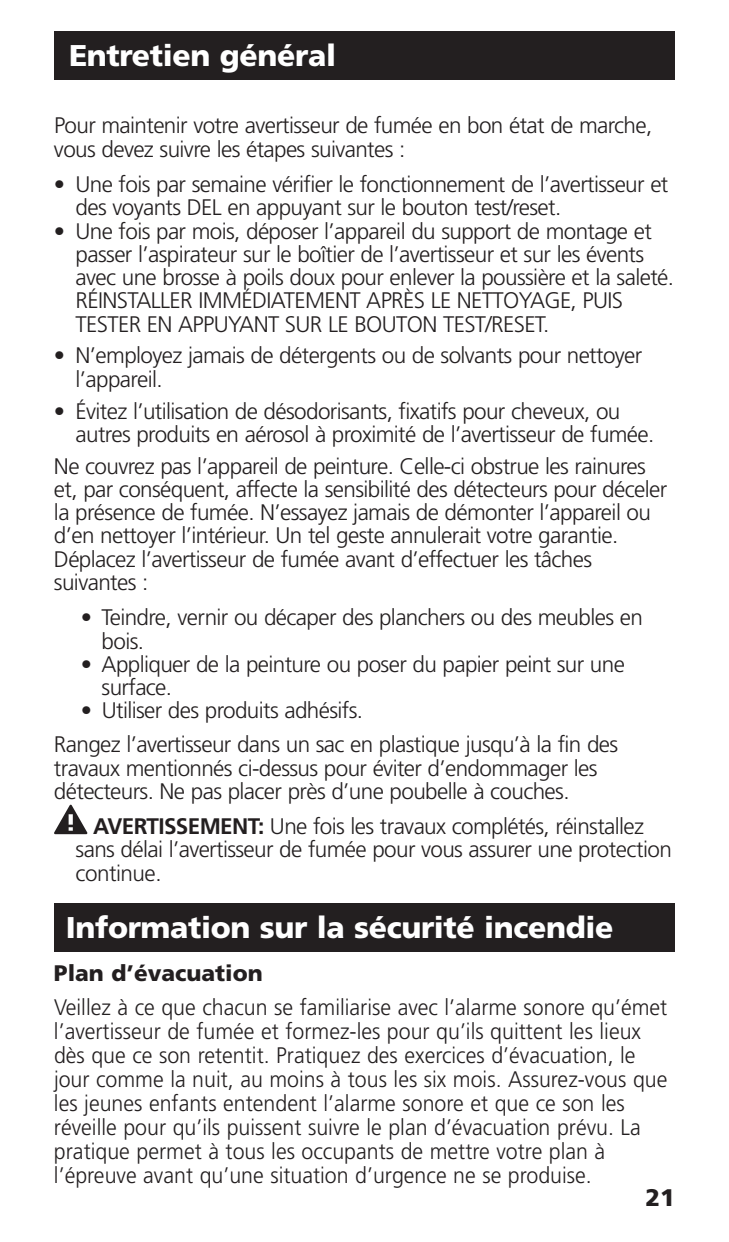
<style>
.page{position:relative;width:729px;height:1242px;background:#fff}
.page>*{position:absolute;margin:0;border:0;box-sizing:border-box;transform-origin:0 0}
.t1{font:900 30px "Frutiger";letter-spacing:-.01em;color:#fff}
.t2{font:900 24px "Frutiger";color:#231f20}
.t3{font:300 22.5px/23.1px "Frutiger";letter-spacing:-.03em;color:#231f20}
.t4{font:300 22.5px/24px "Frutiger";color:#231f20;scale:.95 1}
.t5{font:900 22.5px "Frutiger";color:#231f20}
.s1{font-weight:700}
</style>
<div class="page">
<svg style="left:54px;top:805px;width:33px;height:29px"></svg>
<div style="left:54px;top:31px;width:621px;height:49px;background:#231f20"></div>
<div style="left:54px;top:903px;width:621px;height:49px;background:#231f20"></div>
<h1 class="t1" style="left:69px;top:43px;width:269px">Entretien général</h1>
<p class="t3" style="left:54px;top:116px;width:600px">Pour maintenir votre avertisseur de fumée en bon état de marche, vous devez suivre les étapes suivantes :</p>
<p class="t3" style="left:76px;top:174px;width:594px;text-indent:-22px">• Une fois par semaine vérifier le fonctionnement de l’avertisseur et des voyants DEL en appuyant sur le bouton test/reset.</p>
<p class="t3" style="left:76px;top:221px;width:600px;text-indent:-22px">• Une fois par mois, déposer l’appareil du support de montage et passer l’aspirateur sur le boîtier de l’avertisseur et sur les évents avec une brosse à poils doux pour enlever la poussière et la saleté.<br>RÉINSTALLER IMMÉDIATEMENT APRÈS LE NETTOYAGE, PUIS TESTER EN APPUYANT SUR LE BOUTON TEST/RESET.</p>
<p class="t3" style="left:76px;top:346px;width:568px;text-indent:-22px">• N’employez jamais de détergents ou de solvants pour nettoyer l’appareil.</p>
<p class="t3" style="left:76px;top:401px;width:580px;text-indent:-22px">• Évitez l’utilisation de désodorisants, fixatifs pour cheveux, ou autres produits en aérosol à proximité de l’avertisseur de fumée.</p>
<p class="t3" style="left:54px;top:456px;width:615px">Ne couvrez pas l’appareil de peinture. Celle-ci obstrue les rainures et, par conséquent, affecte la sensibilité des détecteurs pour déceler la présence de fumée. N’essayez jamais de démonter l’appareil ou d’en nettoyer l’intérieur. Un tel geste annulerait votre garantie.<br>Déplacez l’avertisseur de fumée avant d’effectuer les tâches suivantes :</p>
<p class="t3" style="left:102px;top:608px;width:543px;text-indent:-21px">• Teindre, vernir ou décaper des planchers ou des meubles en bois.</p>
<p class="t3" style="left:102px;top:654px;width:525px;text-indent:-21px">• Appliquer de la peinture ou poser du papier peint sur une surface.</p>
<p class="t3" style="left:54px;top:695px;width:566px;line-height:33.9px;text-indent:27px">• Utiliser des produits adhésifs.<br>Rangez l’avertisseur dans un sac en plastique jusqu’à la fin des</p>
<p class="t3" style="left:54px;top:758px;width:545px">travaux mentionnés ci-dessus pour éviter d’endommager les détecteurs. Ne pas placer près d’une poubelle à couches.</p>
<p class="t3" style="left:76px;top:817px;width:598px;text-indent:17px"><span class="s1">AVERTISSEMENT:</span> Une fois les travaux complétés, réinstallez sans délai l’avertisseur de fumée pour vous assurer une protection continue.</p>
<h1 class="t1" style="left:66px;top:916px;width:549px">Information sur la sécurité incendie</h1>
<p class="t5" style="left:54px;top:964px;width:210px">Plan d’évacuation</p>
<p class="t4" style="left:54px;top:997px;width:647px">Veillez à ce que chacun se familiarise avec l’alarme sonore qu’émet l’avertisseur de fumée et formez-les pour qu’ils quittent les lieux dès que ce son retentit. Pratiquez des exercices d’évacuation, le jour comme la nuit, au moins à tous les six mois. Assurez-vous que les jeunes enfants entendent l’alarme sonore et que ce son les réveille pour qu’ils puissent suivre le plan d’évacuation prévu. La pratique permet à tous les occupants de mettre votre plan à l’épreuve avant qu’une situation d’urgence ne se produise.</p>
<p class="t2" style="left:646px;top:1188px;width:31px">21</p>
</div>
